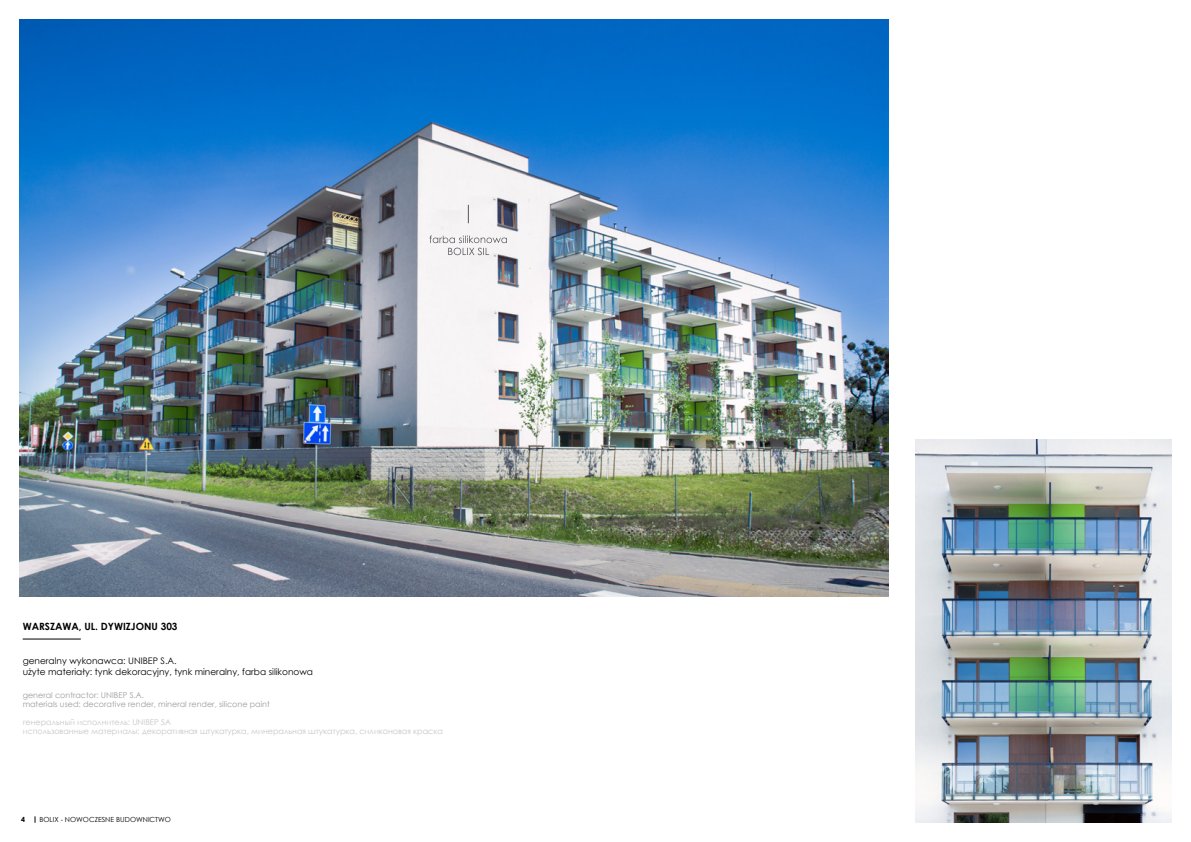
<style>
.page{position:relative;width:1191px;height:842px;background:#fff}
.page>*{position:absolute;margin:0;border:0;box-sizing:border-box;transform-origin:0 0}
.t1{font:700 10px "Century Gothic";color:#000}
.t2{font:9px/10.8px "Century Gothic";color:#000}
.t3{font:8px/9.6px "Century Gothic";color:#c6c6c6}
.t4{font:8px/9.6px "Century Gothic";color:#9d9d9c}
.t5{font:7px "Century Gothic";color:#000}
.t6{font:700 7px "Century Gothic";color:#000}
</style>
<div class="page">
<img style="left:20px;top:20px;width:868px;height:576px">
<hr style="left:23px;top:638px;width:58px;height:1px;background:#000">
<svg style="left:429px;top:235px;width:78px;height:20px"></svg>
<svg style="left:468px;top:205px;width:1px;height:18px"></svg>
<img style="left:915px;top:439px;width:256px;height:383px">
<p class="t1" style="left:23px;top:618px;width:156px">WARSZAWA, UL. DYWIZJONU 303</p>
<p class="t2" style="left:23px;top:656px;width:292px">generalny wykonawca: UNIBEP S.A.<br>użyte materiały: tynk dekoracyjny, tynk mineralny, farba silikonowa</p>
<p class="t4" style="left:23px;top:690px;width:249px">general contractor: UNIBEP S.A.<br>materials used: decorative render, mineral render, silicone paint</p>
<p class="t3" style="left:23px;top:717px;width:421px">генеральный исполнитель: UNIBEP SA<br>использованные материалы: декоративная штукатурка, минеральная штукатурка, силиконовая краска</p>
<p class="t6" style="left:21px;top:814px;width:5px">4</p>
<p class="t5" style="left:40px;top:814px;width:133px">BOLIX - NOWOCZESNE BUDOWNICTWO</p>
</div>
